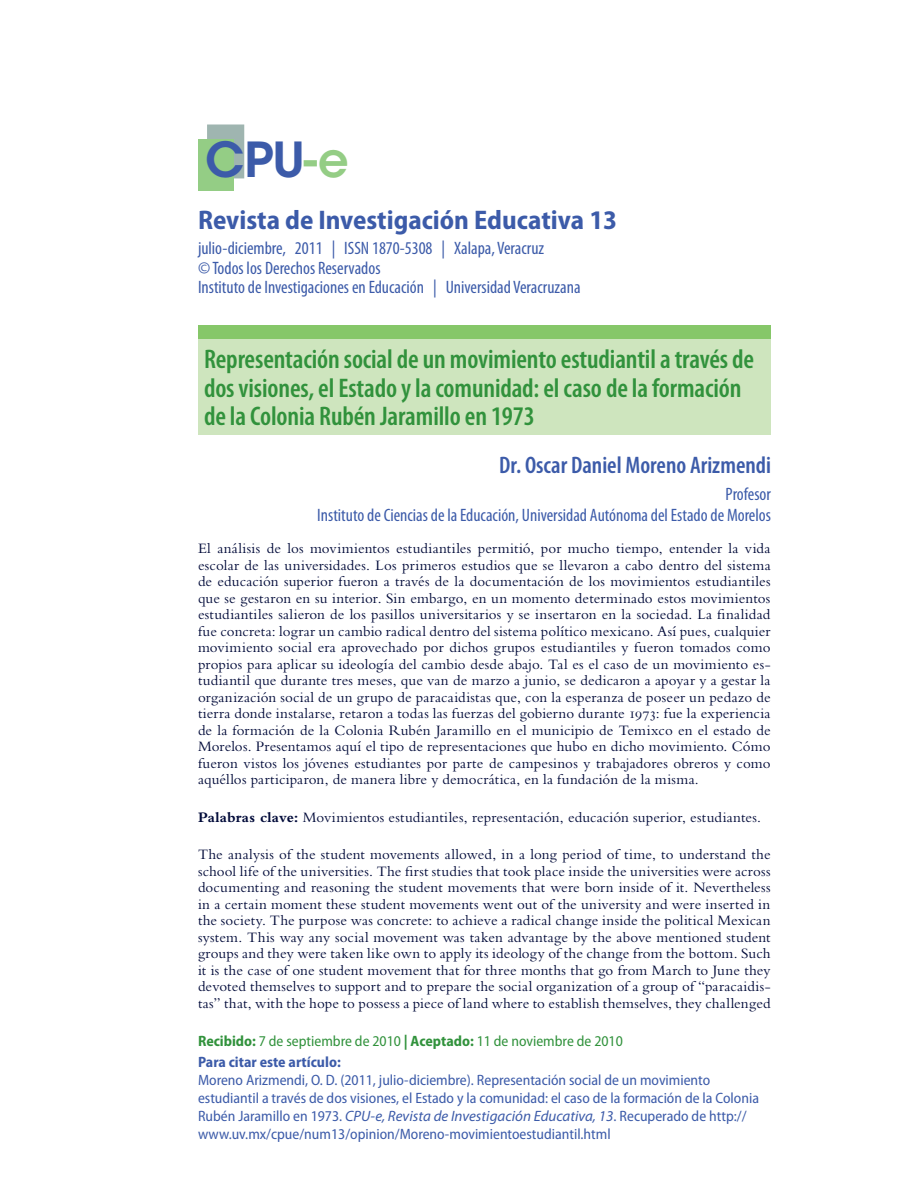
<style>
.page{position:relative;width:918px;height:1188px;background:#fff}
.page>*{position:absolute;margin:0;border:0;box-sizing:border-box;transform-origin:0 0}
.t1{font:600 48px "ITC Avant Garde Std";color:#3c5ba9}
.t2{font:600 condensed 27px/28.5px "Myriad Pro";letter-spacing:-.005em;color:#31923c}
.t3{font:700 semi-condensed 27px "Myriad Pro";color:#3c5ba9}
.t4{font:600 condensed 24px "Myriad Pro";color:#3c5ba9}
.t5{font:condensed 18px/19.5px "Myriad Pro";color:#3c5ba9}
.t6{font:15px/16.5px "Bembo Std";letter-spacing:.01em;color:#000a39;text-align:justify}
.t7{font:semi-condensed 15px/18px "Myriad Pro";color:#3c5ba9}
.t8{font:semi-condensed 15px "Myriad Pro";color:#31923c}
.t9{font:700 semi-condensed 15px "Myriad Pro";color:#3c5ba9}
.s1{color:#94cd85}
.s2{font-weight:700}
.s3{font-style:italic;font-stretch:normal}
</style>
<div class="page">
<div style="left:207px;top:124px;width:37px;height:54px;background:#9fb5b0;border:2px solid #9fb5b0"></div>
<div style="left:198px;top:139px;width:35px;height:52px;background:#94cd85"></div>
<div style="left:198px;top:339px;width:573px;height:95px;background:#cee5be"></div>
<div style="left:198px;top:326px;width:573px;height:13px;background:#86c769"></div>
<h1 class="t1" style="left:205px;top:129px;width:145px">CPU<span class="s1">-e</span></h1>
<h2 class="t3" style="left:198px;top:205px;width:421px">Revista de Investigación Educativa 13</h2>
<p class="t5" style="left:198px;top:239px;width:384px">julio-diciembre, 2011 | ISSN 1870-5308 | Xalapa, Veracruz<br>© Todos los Derechos Reservados<br>Instituto de Investigaciones en Educación | Universidad Veracruzana</p>
<h2 class="t2" style="left:204px;top:346px;width:552px">Representación social de un movimiento estudiantil a través de dos visiones, el Estado y la comunidad: el caso de la formación de la Colonia Rubén Jaramillo en 1973</h2>
<h3 class="t4" style="left:499px;top:452px;width:273px">Dr. Oscar Daniel Moreno Arizmendi</h3>
<p class="t5" style="left:317px;top:484px;width:455px;line-height:21px;text-align:right">Profesor<br>Instituto de Ciencias de la Educación, Universidad Autónoma del Estado de Morelos</p>
<p class="t6" style="left:198px;top:540px;width:574px">El análisis de los movimientos estudiantiles permitió, por mucho tiempo, entender la vida escolar de las universidades. Los primeros estudios que se llevaron a cabo dentro del sistema de educación superior fueron a través de la documentación de los movimientos estudiantiles que se gestaron en su interior. Sin embargo, en un momento determinado estos movimientos estudiantiles salieron de los pasillos universitarios y se insertaron en la sociedad. La finalidad fue concreta: lograr un cambio radical dentro del sistema político mexicano. Así pues, cualquier movimiento social era aprovechado por dichos grupos estudiantiles y fueron tomados como propios para aplicar su ideología del cambio desde abajo. Tal es el caso de un movimiento es&shy;tudiantil que durante tres meses, que van de marzo a junio, se dedicaron a apoyar y a gestar la organización social de un grupo de paracaidistas que, con la esperanza de poseer un pedazo de tierra donde instalarse, retaron a todas las fuerzas del gobierno durante 1973: fue la experiencia de la formación de la Colonia Rubén Jaramillo en el municipio de Temixco en el estado de Morelos. Presentamos aquí el tipo de representaciones que hubo en dicho movimiento. Cómo fueron vistos los jóvenes estudiantes por parte de campesinos y trabajadores obreros y como aquéllos participaron, de manera libre y democrática, en la fundación de la misma.</p>
<p class="t6" style="left:198px;top:808px;width:565px"><span class="s2">Palabras clave:</span> Movimientos estudiantiles, representación, educación superior, estudiantes.</p>
<p class="t6" style="left:198px;top:846px;width:574px">The analysis of the student movements allowed, in a long period of time, to understand the school life of the universities. The first studies that took place inside the universities were across documenting and reasoning the student movements that were born inside of it. Nevertheless in a certain moment these student movements went out of the university and were inserted in the society. The purpose was concrete: to achieve a radical change inside the political Mexican system. This way any social movement was taken advantage by the above mentioned student groups and they were taken like own to apply its ideology of the change from the bottom. Such it is the case of one student movement that for three months that go from March to June they devoted themselves to support and to prepare the social organization of a group of “paracaidis&shy;tas” that, with the hope to possess a piece of land where to establish themselves, they challenged</p>
<p class="t8" style="left:198px;top:1033px;width:426px"><span class="s2">Recibido:</span> 7 de septiembre de 2010 <span class="s2">| Aceptado:</span> 11 de noviembre de 2010</p>
<p class="t9" style="left:198px;top:1053px;width:144px">Para citar este artículo:</p>
<p class="t7" style="left:198px;top:1071px;width:563px">Moreno Arizmendi, O. D. (2011, julio-diciembre). Representación social de un movimiento estudiantil a través de dos visiones, el Estado y la comunidad: el caso de la formación de la Colonia Rubén Jaramillo en 1973. <span class="s3">CPU-e, Revista de Investigación Educativa, 13</span>. Recuperado de http:// www.uv.mx/cpue/num13/opinion/Moreno-movimientoestudiantil.html</p>
</div>
